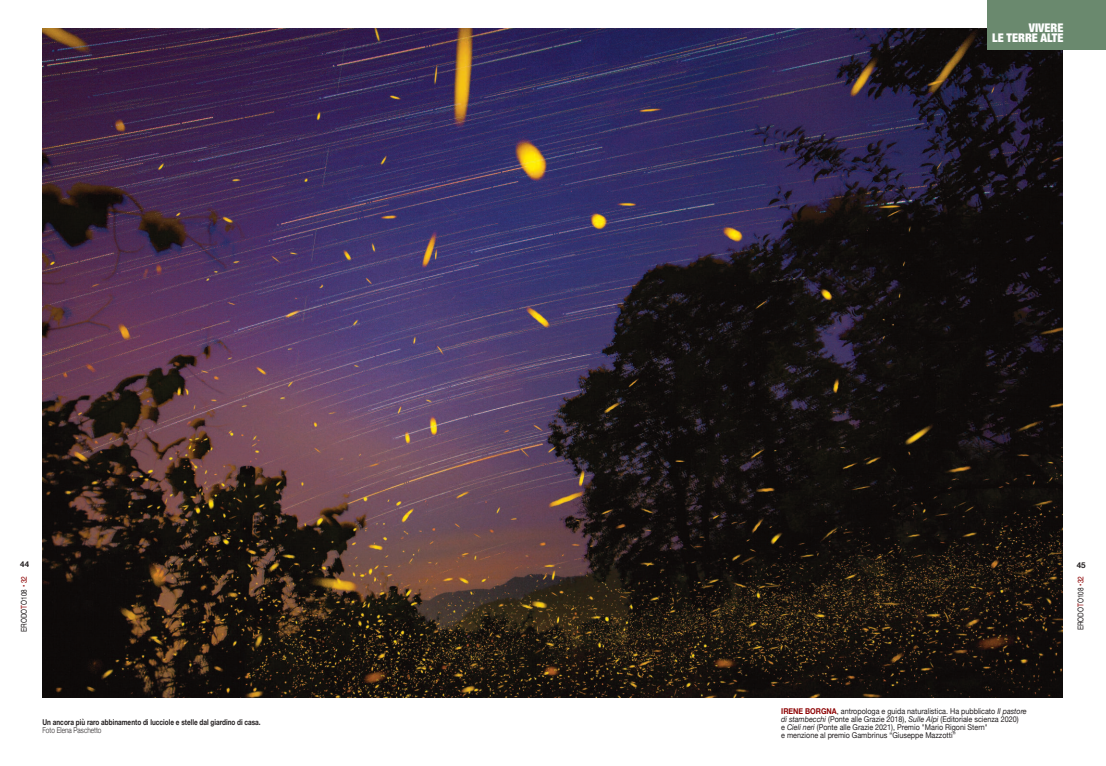
<style>
.page{position:relative;width:1106px;height:766px;background:#fff}
.page>*{position:absolute;margin:0;border:0;box-sizing:border-box;transform-origin:0 0}
.t1{font:900 condensed 12px/10px "Helvetica Neue";color:#fff;text-align:right}
.t2{font:8px/8px "Helvetica Neue";color:#231f20;scale:.9 1}
.t3{font:700 8px "Helvetica Neue";color:#231f20;scale:.8 1}
.t4{font:8px "Helvetica";color:#231f20;scale:.8 1}
.t5{font:300 8px "Helvetica Neue";color:#231f20;scale:.8 1}
.t6{font:700 8px "Helvetica Neue";color:#231f20}
.s1{color:#8d0203}
.s2{font-weight:700;color:#8d0203}
.s3{font-style:italic}
</style>
<div class="page">
<img style="left:43px;top:28px;width:1019px;height:669px">
<div style="left:987px;top:0;width:119px;height:50px;background:#6a896e"></div>
<p class="t6" style="left:20px;top:559px;width:10px">44</p>
<p class="t4" style="left:19px;top:631px;width:71px;rotate:-90deg">ERODO<span class="s1">T</span>O108 <span class="s1">• 32</span></p>
<p class="t3" style="left:43px;top:717px;width:274px">Un ancora più raro abbinamento di lucciole e stelle dal giardino di casa.</p>
<p class="t5" style="left:43px;top:725px;width:75px">Foto Elena Paschetto</p>
<h1 class="t1" style="left:992px;top:22px;width:73px">VIVERE<br>LE TERRE ALTE</h1>
<p class="t2" style="left:781px;top:706px;width:274px"><span class="s2">Irene Borgna</span>, antropologa e guida naturalistica. Ha pubblicato <span class="s3">Il pastore di stambecchi</span> (Ponte alle Grazie 2018), <span class="s3">Sulle Alpi</span> (Editoriale scienza 2020)<br>e <span class="s3">Cieli neri</span> (Ponte alle Grazie 2021), Premio "Mario Rigoni Stern"<br>e menzione al premio Gambrinus “Giuseppe Mazzotti”</p>
<p class="t6" style="left:1076px;top:559px;width:10px">45</p>
<p class="t4" style="left:1076px;top:630px;width:69px;rotate:-90deg">ERODO<span class="s1">T</span>O108 <span class="s1">•32</span></p>
</div>
